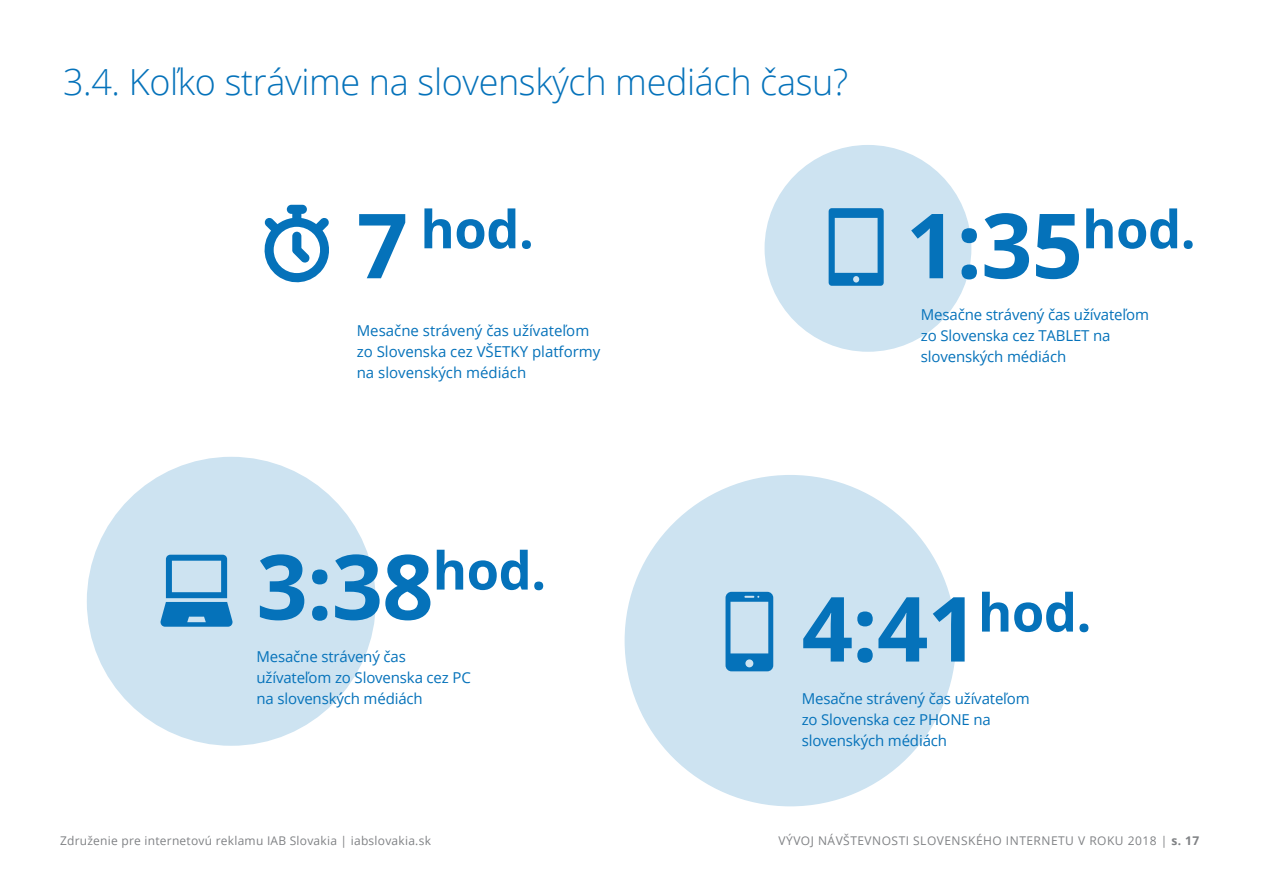
<style>
.page{position:relative;width:1263px;height:893px;background:#fff}
.page>*{position:absolute;margin:0;border:0;box-sizing:border-box;transform-origin:0 0}
.t1{font:700 90px "Open Sans";color:#0572ba}
.t2{font:700 52.5px "Open Sans";color:#0572ba}
.t3{font:300 36px "Open Sans";letter-spacing:-.01em;color:#0572ba}
.t4{font:15px/21px "Open Sans";letter-spacing:-.01em;color:#0572ba}
.t5{font:12px "Open Sans";letter-spacing:.02em;color:#808285}
.t6{font:12px "Open Sans";letter-spacing:.04em;color:#808285}
.s1{font-size:90px}
.s2{font-weight:700}
</style>
<div class="page">
<svg style="left:264px;top:205px;width:65px;height:78px"></svg>
<div style="left:87px;top:457px;width:289px;height:289px;background:#cde3f1;border-radius:50%"></div>
<div style="left:625px;top:475px;width:331px;height:331px;background:#cde3f1;border-radius:50%"></div>
<div style="left:764px;top:145px;width:207px;height:207px;background:#cde3f1;border-radius:50%"></div>
<svg style="left:725px;top:592px;width:48px;height:79px"></svg>
<svg style="left:160px;top:555px;width:73px;height:72px"></svg>
<svg style="left:829px;top:208px;width:55px;height:78px"></svg>
<h3 class="t3" style="left:63px;top:57px;width:787px">3.4. Koľko strávime na slovenských mediách času?</h3>
<h2 class="t2" style="left:357px;top:192px;width:179px"><span class="s1">7</span> hod.</h2>
<p class="t4" style="left:357px;top:320px;width:245px">Mesačne strávený čas užívateľom zo Slovenska cez VŠETKY platformy na slovenských médiách</p>
<h1 class="t1" style="left:906px;top:182px;width:291px">1:35<sup>hod.</sup></h1>
<p class="t4" style="left:921px;top:304px;width:230px">Mesačne strávený čas užívateľom zo Slovenska cez TABLET na slovenských médiách</p>
<h1 class="t1" style="left:256px;top:523px;width:291px">3:38<sup>hod.</sup></h1>
<p class="t4" style="left:256px;top:645px;width:216px">Mesačne strávený čas užívateľom zo Slovenska cez PC na slovenských médiách</p>
<h1 class="t1" style="left:802px;top:565px;width:291px">4:41<sup>hod.</sup></h1>
<p class="t4" style="left:802px;top:687px;width:230px">Mesačne strávený čas užívateľom zo Slovenska cez PHONE na slovenských médiách</p>
<p class="t5" style="left:60px;top:833px;width:372px">Združenie pre internetovú reklamu IAB Slovakia | iabslovakia.sk</p>
<p class="t6" style="left:778px;top:833px;width:422px">VÝVOJ NÁVŠTEVNOSTI SLOVENSKÉHO INTERNETU V ROKU 2018 | <span class="s2">s. 17</span></p>
</div>
